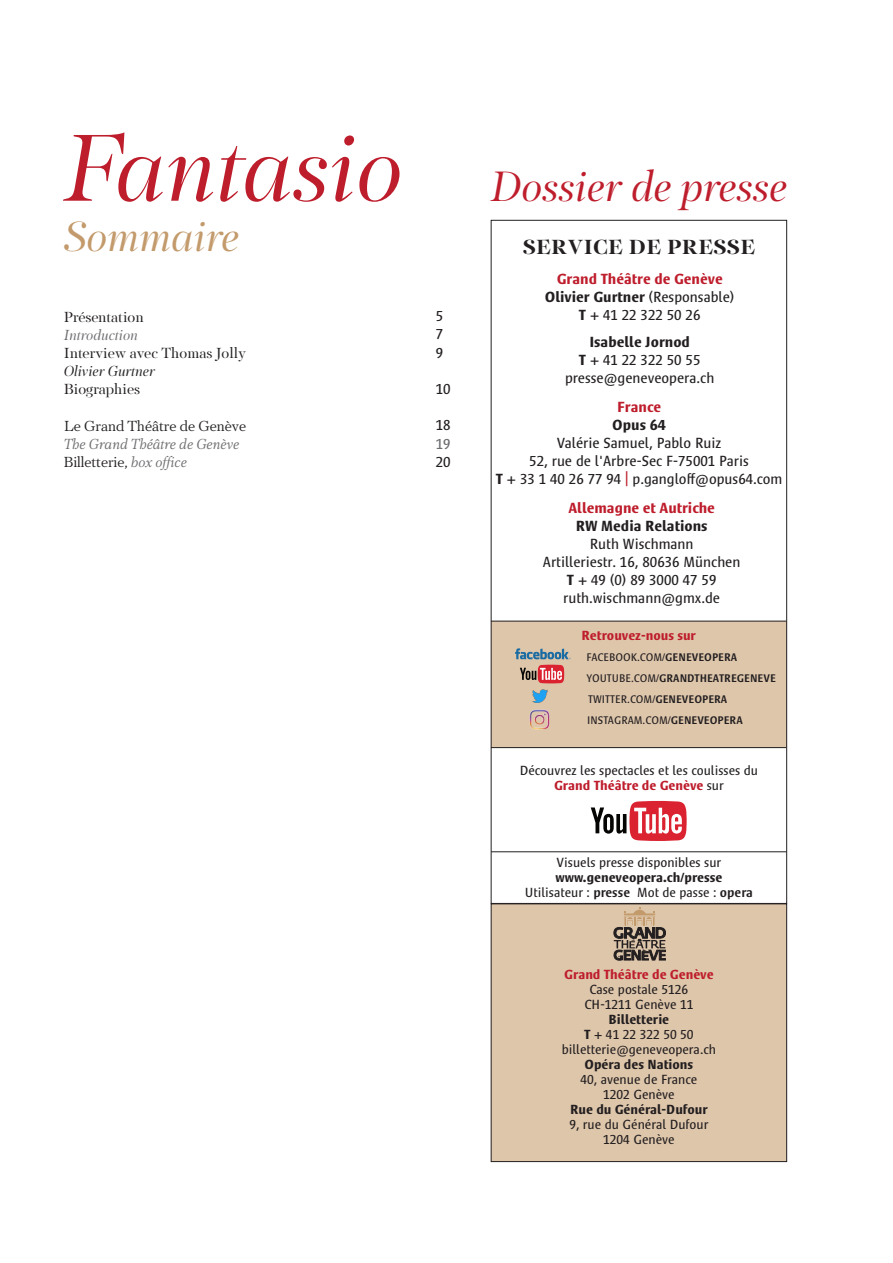
<style>
.page{position:relative;width:893px;height:1263px;background:#fff}
.page>*{position:absolute;margin:0;border:0;box-sizing:border-box;transform-origin:0 0}
.t1{font:italic 97.5px "PF Regal Display Pro";color:#be1d2c}
.t2{font:italic 43.65px "PF Regal Display Pro";color:#be1d2c}
.t3{font:italic 43.5px "PF Regal Display Pro";color:#c39a6b}
.t4{font:700 21px "PF Regal Display Pro";letter-spacing:.02em;color:#231f20}
.t5{font:15px/18px "Satero Sans LT Pro";color:#231f20;text-align:center}
.t6{font:15px "PF Regal Display Pro";color:#231f20}
.t7{font:15px "PF Regal Text Pro Regular A";color:#231f20}
.t8{font:700 15px "Satero Sans LT Pro";color:#be1d2c}
.t9{font:15px "PF Regal Text Pro Regular A Italic";color:#6c6d70}
.t10{font:700 15px "Satero Sans LT Pro";color:#231f20}
.t11{font:italic 15px "PF Regal Display Pro";color:#231f20}
.t12{font:italic 15px "PF Regal Display Pro";color:#6c6d70}
.t13{font:15px "Satero Sans LT Pro";color:#6c6d70}
.t14{font:13.5px/15px "Satero Sans LT Pro";color:#231f20;text-align:center}
.t15{font:700 13.5px/15px "Satero Sans LT Pro";color:#231f20;text-align:center}
.t16{font:700 13.5px "Satero Sans LT Pro";color:#be1d2c}
.t17{font:11.25px/21px "Satero Sans LT Pro";color:#231f20}
.s1{font-family:"PF Regal Text Pro Regular A Italic";color:#6c6d70}
.s2{font-weight:700;color:#be1d2c}
.s3{font-weight:700}
.s4{color:#be1d2c}
.s5{font-weight:500}
.s6{font-weight:400}
</style>
<div class="page">
<div style="left:491px;top:621px;width:295px;height:126px;background:#dec6ab"></div>
<div style="left:491px;top:904px;width:296px;height:257px;background:#dec6ab"></div>
<div style="left:491px;top:904px;width:296px;height:258px;border:1px solid #231f20"></div>
<hr style="left:491px;top:851px;width:296px;height:1px;background:#231f20">
<hr style="left:491px;top:747px;width:295px;height:1px;background:#231f20">
<hr style="left:491px;top:621px;width:295px;height:1px;background:#231f20">
<svg style="left:614px;top:907px;width:52px;height:53px"></svg>
<svg style="left:591px;top:801px;width:96px;height:39px"></svg>
<svg style="left:515px;top:648px;width:56px;height:11px"></svg>
<svg style="left:520px;top:665px;width:44px;height:18px"></svg>
<img style="left:532px;top:689px;width:16px;height:14px">
<img style="left:529px;top:709px;width:21px;height:21px">
<h1 class="t1" style="left:64px;top:113px;width:341px">Fantasio</h1>
<h3 class="t3" style="left:64px;top:211px;width:177px">Sommaire</h3>
<p class="t6" style="left:64px;top:308px;width:82px">Présentation</p>
<p class="t12" style="left:64px;top:326px;width:76px">Introduction</p>
<p class="t6" style="left:64px;top:344px;width:184px">Interview avec Thomas Jolly</p>
<p class="t11" style="left:64px;top:363px;width:93px">Olivier Gurtner</p>
<p class="t6" style="left:64px;top:381px;width:78px">Biographies</p>
<p class="t7" style="left:64px;top:417px;width:184px">Le Grand Théâtre de Genève</p>
<p class="t9" style="left:64px;top:435px;width:177px">The Grand Théâtre de Genève</p>
<p class="t7" style="left:64px;top:454px;width:125px">Billetterie, <span class="s1">box office</span></p>
<p class="t5" style="left:436px;top:307px;width:9px;text-align:justify">5<br>7<br>9</p>
<p class="t5" style="left:436px;top:380px;width:16px">10</p>
<p class="t5" style="left:436px;top:416px;width:16px">18</p>
<p class="t13" style="left:436px;top:435px;width:16px">19</p>
<p class="t5" style="left:436px;top:453px;width:16px">20</p>
<h2 class="t2" style="left:491px;top:162px;width:298px">Dossier de presse</h2>
<h3 class="t4" style="left:523px;top:234px;width:234px">SERVICE DE PRESSE</h3>
<p class="t5" style="left:545px;top:269px;width:191px"><span class="s2">Grand Théâtre de Genève<br></span><span class="s3">Olivier Gurtner</span> (Responsable)<br><span class="s3">T</span> + 41 22 322 50 26</p>
<p class="t5" style="left:565px;top:332px;width:151px"><span class="s3">Isabelle Jornod<br>T</span> + 41 22 322 50 55 presse@geneveopera.ch</p>
<p class="t8" style="left:617px;top:398px;width:45px">France</p>
<p class="t10" style="left:612px;top:416px;width:55px">Opus 64</p>
<p class="t5" style="left:496px;top:434px;width:288px">Valérie Samuel, Pablo Ruiz<br>52, rue de l'Arbre-Sec F-75001 Paris<br><span class="s3">T</span> + 33 1 40 26 77 94 <span class="s4">|</span> p.gangloff@opus64.com</p>
<p class="t8" style="left:568px;top:499px;width:148px">Allemagne et Autriche</p>
<p class="t10" style="left:576px;top:517px;width:133px">RW Media Relations</p>
<p class="t5" style="left:543px;top:535px;width:199px">Ruth Wischmann<br>Artilleriestr. 16, 80636 München<br><span class="s3">T</span> + 49 (0) 89 3000 47 59 ruth.wischmann@gmx.de</p>
<p class="t16" style="left:581px;top:627px;width:116px">Retrouvez-nous sur</p>
<p class="t17" style="left:586px;top:646px;width:191px">FACEBOOK.COM/<span class="s5">GENEVEOPERA<br></span>YOUTUBE.COM/<span class="s5">GRANDTHEATREGENEVE<br></span>TWITTER.COM/<span class="s5">GENEVEOPERA<br></span>INSTAGRAM.COM/<span class="s5">GENEVEOPERA</span></p>
<p class="t14" style="left:520px;top:763px;width:240px">Découvrez les spectacles et les coulisses du<br><span class="s2">Grand Théâtre de Genève</span> sur</p>
<p class="t14" style="left:557px;top:854px;width:166px">Visuels presse disponibles sur</p>
<p class="t15" style="left:525px;top:869px;width:229px">www.geneveopera.ch/presse<br><span class="s6">Utilisateur :</span> <span class="s5">presse</span> <span class="s6">Mot de passe :</span> <span class="s5">opera</span></p>
<p class="t16" style="left:564px;top:967px;width:151px">Grand Théâtre de Genève</p>
<p class="t14" style="left:584px;top:982px;width:111px">Case postale 5126<br>CH-1211 Genève 11</p>
<p class="t14" style="left:562px;top:1012px;width:156px"><span class="s3">Billetterie<br>T</span> + 41 22 322 50 50 billetterie@geneveopera.ch</p>
<p class="t15" style="left:584px;top:1057px;width:110px">Opéra des Nations</p>
<p class="t14" style="left:581px;top:1072px;width:118px">40, avenue de France<br>1202 Genève</p>
<p class="t15" style="left:570px;top:1102px;width:139px">Rue du Général-Dufour</p>
<p class="t14" style="left:569px;top:1117px;width:141px">9, rue du Général Dufour<br>1204 Genève</p>
</div>
